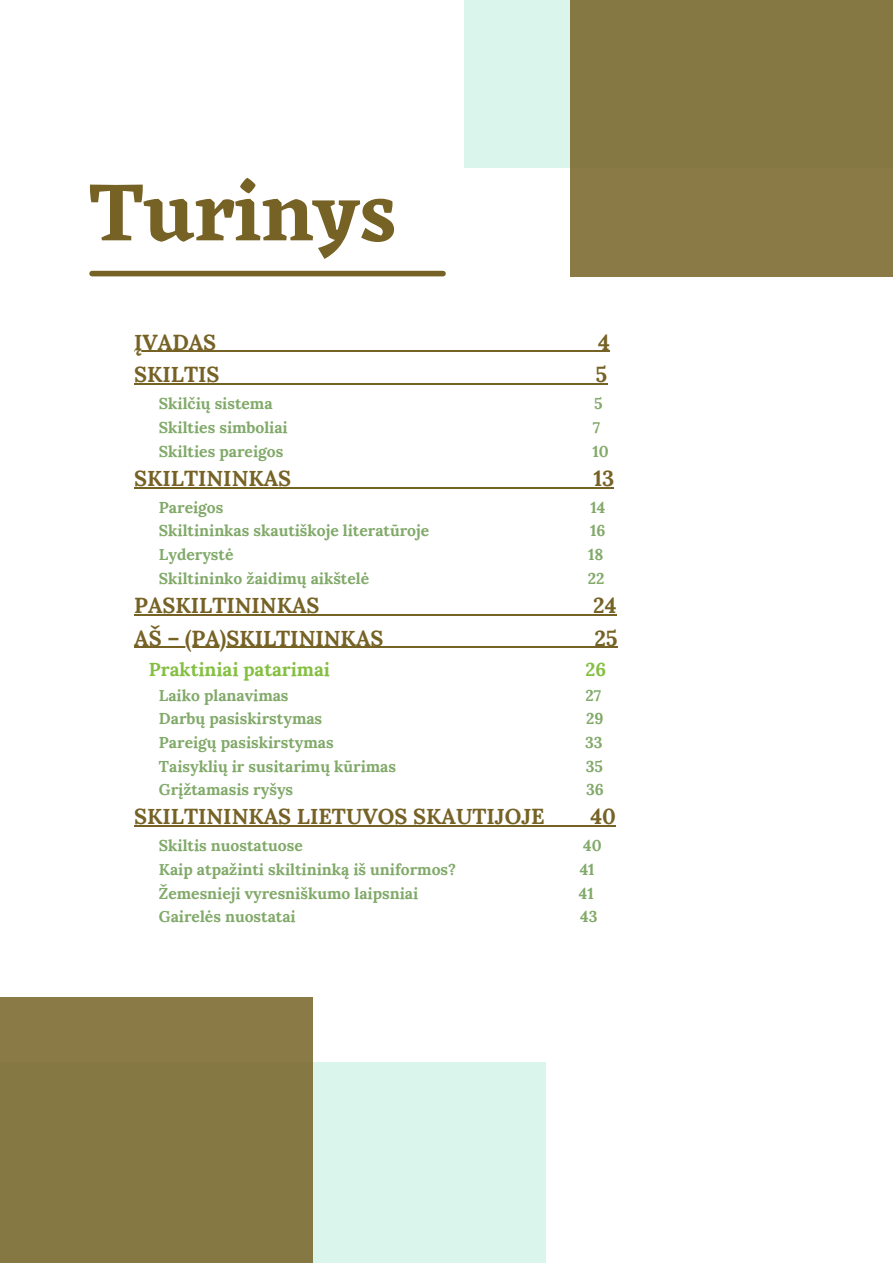
<style>
.page{position:relative;width:893px;height:1264px;background:#fff}
.page>*{position:absolute;margin:0;border:0;box-sizing:border-box;transform-origin:0 0}
.t1{font:600 83.85px "Eczar";color:#766225}
.t2{font:700 21.6px "Lora";color:#766225}
.t3{font:700 18.6px "Lora";color:#84bf41}
.t4{font:700 15.75px "Lora";color:#81a969}
</style>
<div class="page">
<div style="left:0;top:1061px;width:546px;height:201px;background:#d9f5ec"></div>
<div style="left:0;top:997px;width:313px;height:265px;background:#857843"></div>
<div style="left:92px;top:271px;width:351px;height:5px;background:#766225"></div>
<hr style="left:134px;top:351px;width:82px;height:1px;background:#766225">
<hr style="left:216px;top:351px;width:382px;height:1px;background:#766225">
<svg style="left:598px;top:351px;width:12px;height:1px"></svg>
<hr style="left:134px;top:383px;width:85px;height:1px;background:#766225">
<hr style="left:219px;top:383px;width:376px;height:1px;background:#766225">
<svg style="left:595px;top:383px;width:12px;height:1px"></svg>
<hr style="left:134px;top:487px;width:157px;height:1px;background:#766225">
<hr style="left:291px;top:487px;width:302px;height:1px;background:#766225">
<svg style="left:593px;top:487px;width:21px;height:1px"></svg>
<hr style="left:134px;top:614px;width:185px;height:1px;background:#766225">
<hr style="left:319px;top:614px;width:274px;height:1px;background:#766225">
<svg style="left:593px;top:614px;width:23px;height:1px"></svg>
<hr style="left:134px;top:646px;width:249px;height:1px;background:#766225">
<hr style="left:383px;top:646px;width:211px;height:1px;background:#766225">
<svg style="left:594px;top:646px;width:23px;height:1px"></svg>
<hr style="left:134px;top:825px;width:410px;height:1px;background:#766225">
<hr style="left:544px;top:825px;width:46px;height:1px;background:#766225">
<svg style="left:590px;top:825px;width:26px;height:1px"></svg>
<div style="left:464px;top:0;width:428px;height:168px;background:#d9f5ec"></div>
<div style="left:570px;top:0;width:322px;height:277px;background:#857843"></div>
<p class="t1" style="left:89px;top:162px;width:309px">Turinys</p>
<p class="t2" style="left:134px;top:328px;width:84px">ĮVADAS</p>
<p class="t2" style="left:598px;top:328px;width:13px">4</p>
<p class="t2" style="left:134px;top:360px;width:87px">SKILTIS</p>
<p class="t2" style="left:595px;top:360px;width:13px">5</p>
<p class="t4" style="left:159px;top:393px;width:115px">Skilčių sistema</p>
<p class="t4" style="left:594px;top:393px;width:10px">5</p>
<p class="t4" style="left:159px;top:417px;width:130px">Skilties simboliai</p>
<p class="t4" style="left:593px;top:417px;width:9px">7</p>
<p class="t4" style="left:159px;top:441px;width:126px">Skilties pareigos</p>
<p class="t4" style="left:592px;top:441px;width:18px">10</p>
<p class="t2" style="left:134px;top:464px;width:158px">SKILTININKAS</p>
<p class="t2" style="left:593px;top:464px;width:22px">13</p>
<p class="t4" style="left:159px;top:497px;width:66px">Pareigos</p>
<p class="t4" style="left:590px;top:497px;width:16px">14</p>
<p class="t4" style="left:159px;top:520px;width:272px">Skiltininkas skautiškoje literatūroje</p>
<p class="t4" style="left:590px;top:520px;width:17px">16</p>
<p class="t4" style="left:159px;top:544px;width:76px">Lyderystė</p>
<p class="t4" style="left:588px;top:544px;width:17px">18</p>
<p class="t4" style="left:159px;top:568px;width:212px">Skiltininko žaidimų aikštelė</p>
<p class="t4" style="left:587px;top:568px;width:18px">22</p>
<p class="t2" style="left:134px;top:591px;width:187px">PASKILTININKAS</p>
<p class="t2" style="left:593px;top:591px;width:25px">24</p>
<p class="t2" style="left:134px;top:624px;width:251px">AŠ – (PA)SKILTININKAS</p>
<p class="t2" style="left:594px;top:624px;width:25px">25</p>
<p class="t3" style="left:149px;top:657px;width:182px">Praktiniai patarimai</p>
<p class="t3" style="left:585px;top:657px;width:22px">26</p>
<p class="t4" style="left:159px;top:684px;width:131px">Laiko planavimas</p>
<p class="t4" style="left:585px;top:684px;width:17px">27</p>
<p class="t4" style="left:159px;top:708px;width:165px">Darbų pasiskirstymas</p>
<p class="t4" style="left:586px;top:708px;width:19px">29</p>
<p class="t4" style="left:159px;top:732px;width:176px">Pareigų pasiskirstymas</p>
<p class="t4" style="left:585px;top:732px;width:19px">33</p>
<p class="t4" style="left:159px;top:755px;width:239px">Taisyklių ir susitarimų kūrimas</p>
<p class="t4" style="left:585px;top:755px;width:19px">35</p>
<p class="t4" style="left:159px;top:779px;width:136px">Grįžtamasis ryšys</p>
<p class="t4" style="left:586px;top:779px;width:19px">36</p>
<p class="t2" style="left:134px;top:802px;width:412px">SKILTININKAS LIETUVOS SKAUTIJOJE</p>
<p class="t2" style="left:590px;top:802px;width:27px">40</p>
<p class="t4" style="left:159px;top:835px;width:145px">Skiltis nuostatuose</p>
<p class="t4" style="left:583px;top:835px;width:20px">40</p>
<p class="t4" style="left:159px;top:859px;width:298px">Kaip atpažinti skiltininką iš uniformos?</p>
<p class="t4" style="left:579px;top:859px;width:16px">41</p>
<p class="t4" style="left:159px;top:882px;width:261px">Žemesnieji vyresniškumo laipsniai</p>
<p class="t4" style="left:579px;top:882px;width:16px">41</p>
<p class="t4" style="left:159px;top:906px;width:138px">Gairelės nuostatai</p>
<p class="t4" style="left:580px;top:906px;width:19px">43</p>
</div>
